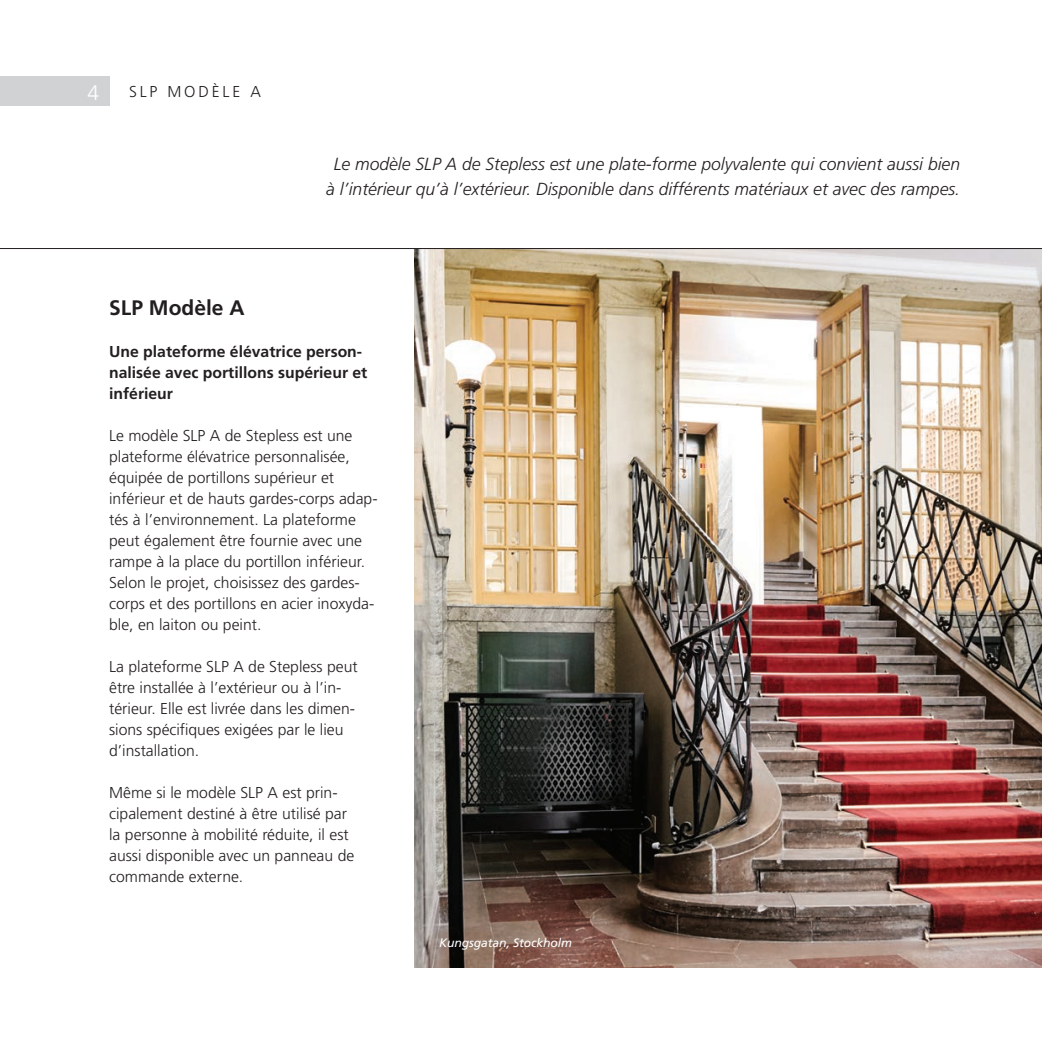
<style>
.page{position:relative;width:1042px;height:1042px;background:#fff}
.page>*{position:absolute;margin:0;border:0;box-sizing:border-box;transform-origin:0 0}
.t1{font:700 21px "Frutiger LT Pro";color:#231f20}
.t2{font:300 21px "Frutiger LT Pro";color:#fff}
.t3{font:italic 300 17.5px/24.5px "Frutiger LT Pro";color:#231f20;text-align:center}
.t4{font:300 15.75px/21px "Frutiger LT Pro";color:#231f20}
.t5{font:700 15.75px/21px "Frutiger LT Pro";color:#231f20}
.t6{font:300 15.75px "Frutiger LT Pro";letter-spacing:.18em;color:#231f20}
.t7{font:italic 12.25px "Frutiger LT Pro";letter-spacing:-.01em;color:#fff}
</style>
<div class="page">
<img style="left:414px;top:249px;width:628px;height:718px">
<div style="left:0;top:76px;width:109px;height:30px;background:#d1d2d4"></div>
<hr style="left:0;top:248px;width:1042px;height:1px;background:#231f20">
<h1 class="t2" style="left:88px;top:80px;width:13px">4</h1>
<p class="t6" style="left:129px;top:83px;width:133px">SLP MODÈLE A</p>
<p class="t3" style="left:326px;top:152px;width:635px">Le modèle SLP A de Stepless est une plate-forme polyvalente qui convient aussi bien à l’intérieur qu’à l’extérieur. Disponible dans différents matériaux et avec des rampes.</p>
<h1 class="t1" style="left:109px;top:295px;width:137px">SLP Modèle A</h1>
<p class="t5" style="left:109px;top:341px;width:260px">Une plateforme élévatrice person&shy;nalisée avec portillons supérieur et inférieur</p>
<p class="t4" style="left:109px;top:425px;width:270px">Le modèle SLP A de Stepless est une plateforme élévatrice personnalisée, équipée de portillons supérieur et inférieur et de hauts gardes-corps adap&shy;tés à l’environnement. La plateforme peut également être fournie avec une rampe à la place du portillon inférieur.<br>Selon le projet, choisissez des gardes&shy;corps et des portillons en acier inoxyda&shy;ble, en laiton ou peint.</p>
<p class="t4" style="left:109px;top:656px;width:250px">La plateforme SLP A de Stepless peut être installée à l’extérieur ou à l’in&shy;térieur. Elle est livrée dans les dimen&shy;sions spécifiques exigées par le lieu d’installation.</p>
<p class="t4" style="left:109px;top:782px;width:247px">Même si le modèle SLP A est prin&shy;cipalement destiné à être utilisé par la personne à mobilité réduite, il est aussi disponible avec un panneau de commande externe.</p>
<p class="t7" style="left:439px;top:935px;width:134px">Kungsgatan, Stockholm</p>
</div>
